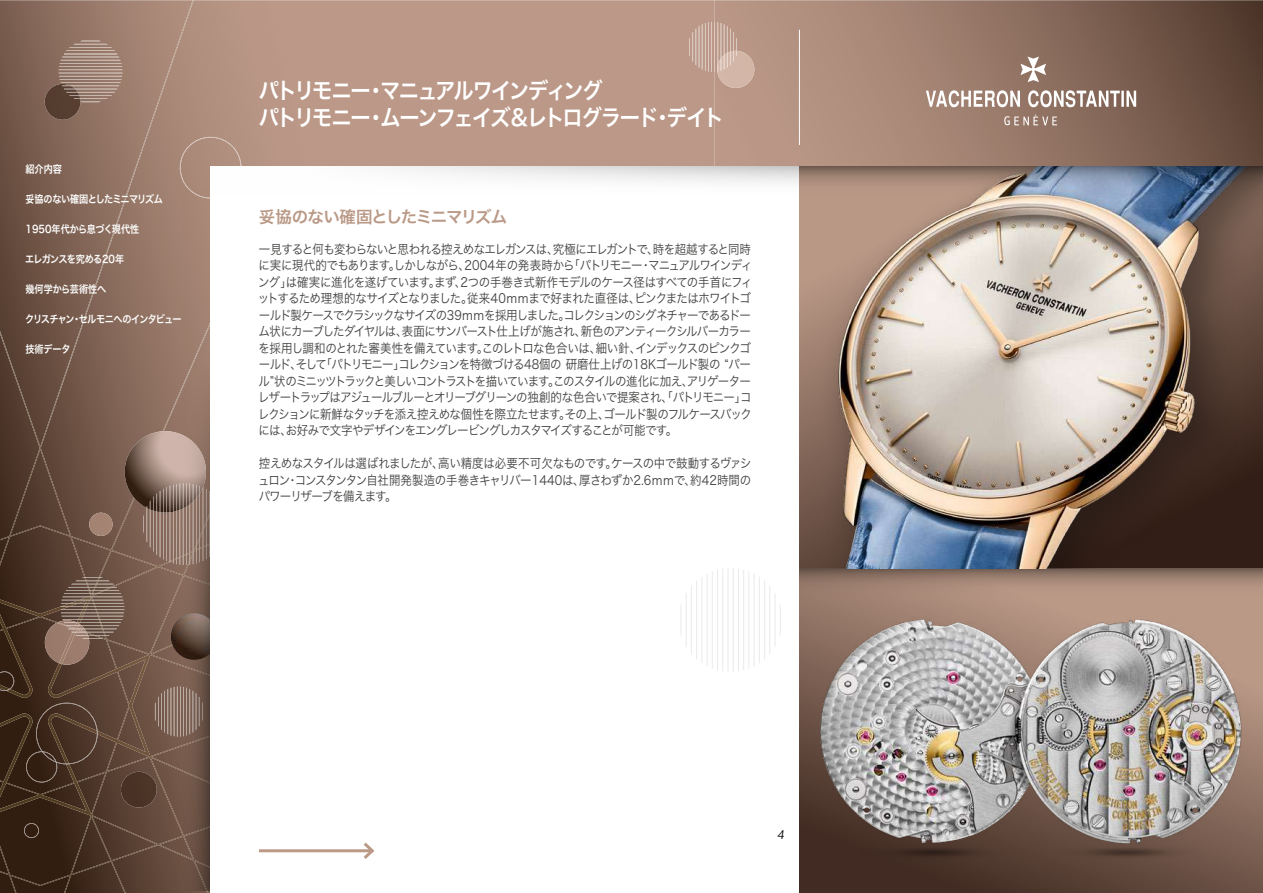
<style>
.page{position:relative;width:1263px;height:893px;background:#fff}
.page>*{position:absolute;margin:0;border:0;box-sizing:border-box;transform-origin:0 0}
.t1{font:22.5px/27px "Hira Kaku Pro W6";letter-spacing:-.095em;color:#fff;scale:.9 1}
.t2{font:16.5px "Hira Kaku Pro W6";letter-spacing:-.075em;color:#ba9987}
.t3{font:12.75px/16.5px "Hira Kaku Pro W3";letter-spacing:-.065em;color:#40403f;text-align:justify;scale:.9 1}
.t4{font:italic 12.75px "Prelo";color:#000}
.t5{font:10.5px "Hira Kaku Pro W6";letter-spacing:-.075em;color:#fff;scale:.87 1}
.t6{font:10.5px "Hira Kaku Pro W6";color:#fff;scale:.87 1}
.t7{font:10.5px "Hira Kaku Pro W6";letter-spacing:-.065em;color:#fff;scale:.87 1}
.t8{font:10.5px "Hira Kaku Pro W6";letter-spacing:-.04em;color:#fff;scale:.87 1}
.t9{font:10.5px "Hira Kaku Pro W6";letter-spacing:-.005em;color:#fff;scale:.87 1}
</style>
<div class="page">
<div style="left:236px;top:0;width:478px;height:166px;background:#bb9887"></div>
<svg style="left:714px;top:0;width:549px;height:166px"></svg>
<img style="left:0;top:0;width:236px;height:893px">
<svg style="left:24px;top:823px;width:15px;height:15px"></svg>
<svg style="left:26px;top:703px;width:72px;height:79px"></svg>
<svg style="left:180px;top:137px;width:61px;height:53px"></svg>
<div style="left:121px;top:772px;width:36px;height:36px;background:#4a3325;border-radius:18px"></div>
<div style="left:89px;top:513px;width:24px;height:23px;background:#a48373;border-radius:12px"></div>
<svg style="left:155px;top:686px;width:8px;height:51px"></svg>
<svg style="left:0;top:671px;width:14px;height:20px"></svg>
<svg style="left:45px;top:577px;width:79px;height:88px"></svg>
<svg style="left:66px;top:41px;width:49px;height:10px"></svg>
<hr style="left:64px;top:53px;width:53px;height:1px;background:#bfaca3">
<svg style="left:45px;top:57px;width:77px;height:63px"></svg>
<svg style="left:689px;top:22px;width:65px;height:66px"></svg>
<svg style="left:125px;top:431px;width:38px;height:134px"></svg>
<svg style="left:926px;top:57px;width:210px;height:68px"></svg>
<svg style="left:163px;top:190px;width:47px;height:701px"></svg>
<div style="left:210px;top:166px;width:1052px;height:727px;background:#fff"></div>
<svg style="left:385px;top:166px;width:414px;height:17px"></svg>
<hr style="left:799px;top:30px;width:1px;height:115px;background:#fff">
<svg style="left:680px;top:568px;width:101px;height:104px"></svg>
<img style="left:799px;top:616px;width:463px;height:277px">
<svg style="left:799px;top:568px;width:464px;height:48px"></svg>
<img style="left:799px;top:214px;width:463px;height:354px">
<img style="left:799px;top:166px;width:464px;height:48px">
<hr style="left:259px;top:849px;width:113px;height:3px;background:#ba9987">
<svg style="left:360px;top:842px;width:15px;height:17px"></svg>
<p class="t8" style="left:26px;top:160px;width:43px">紹介内容</p>
<p class="t5" style="left:26px;top:190px;width:160px">妥協のない確固としたミニマリズム</p>
<p class="t6" style="left:26px;top:220px;width:132px">1950年代から息づく現代性</p>
<p class="t7" style="left:25px;top:250px;width:115px">エレガンスを究める20年</p>
<p class="t9" style="left:26px;top:280px;width:94px">幾何学から芸術性へ</p>
<p class="t5" style="left:25px;top:310px;width:181px">クリスチャン・セルモニへのインタビュー</p>
<p class="t8" style="left:26px;top:340px;width:53px">技術データ</p>
<h1 class="t1" style="left:259px;top:76px;width:518px">パトリモニー・マニュアルワインディング<br>パトリモニー・ムーンフェイズ&amp;レトログラード・デイト</h1>
<p class="t2" style="left:259px;top:202px;width:250px">妥協のない確固としたミニマリズム</p>
<p class="t3" style="left:258px;top:240px;width:551px">一見すると何も変わらないと思われる控えめなエレガンスは、究極にエレガントで、時を超越すると同時に実に現代的でもあります。しかしながら、2004年の発表時から「パトリモニー・マニュアルワインディング」は確実に進化を遂げています。まず、2つの手巻き式新作モデルのケース径はすべての手首にフィットするため理想的なサイズとなりました。従来40ｍｍまで好まれた直径は、ピンクまたはホワイトゴールド製ケースでクラシックなサイズの39ｍｍを採用しました。コレクションのシグネチャーであるドーム状にカーブしたダイヤルは、表面にサンバースト仕上げが施され、新色のアンティークシルバーカラーを採用し調和のとれた審美性を備えています。このレトロな色合いは、細い針、インデックスのピンクゴールド、そして「パトリモニー」コレクションを特徴づける48個の 研磨仕上げの18Kゴールド製の “パール”状のミニッツトラックと美しいコントラストを描いています。このスタイルの進化に加え、アリゲーターレザートラップはアジュールブルーとオリーブグリーンの独創的な色合いで提案され、「パトリモニー」コレクションに新鮮なタッチを添え控えめな個性を際立たせます。その上、ゴールド製のフルケースバックには、お好みで文字やデザインをエングレービングしカスタマイズすることが可能です。</p>
<p class="t3" style="left:258px;top:454px;width:550px">控えめなスタイルは選ばれましたが、高い精度は必要不可欠なものです。ケースの中で鼓動するヴァシュロン・コンスタンタン自社開発製造の手巻きキャリバー1440は、厚さわずか2.6ｍｍで、約42時間のパワーリザーブを備えます。</p>
<p class="t4" style="left:777px;top:826px;width:9px">4</p>
</div>
